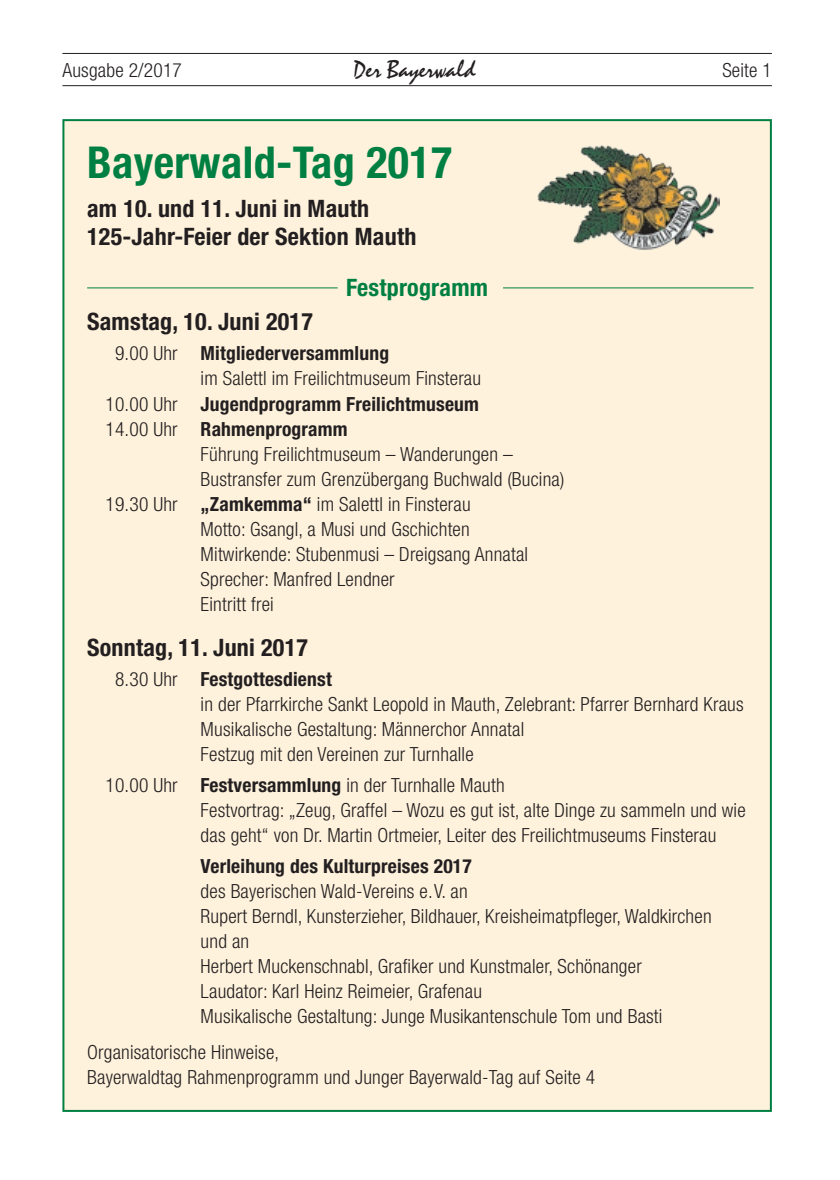
<style>
.page{position:relative;width:840px;height:1180px;background:#fff}
.page>*{position:absolute;margin:0;border:0;box-sizing:border-box;transform-origin:0 0}
.t1{font:700 condensed 44px "Helvetica Neue LT";letter-spacing:.01em;color:#007f42}
.t2{font:700 condensed 24px/28px "Helvetica Neue LT";letter-spacing:.01em;color:#231f20}
.t3{font:24px "Mistral LT";color:#231f20}
.t4{font:700 condensed 24px "Helvetica Neue LT";letter-spacing:.01em;color:#007f42}
.t5{font:300 condensed 19.6px/25px "Helvetica Neue LT";letter-spacing:.01em;color:#231f20}
.t6{font:700 condensed 19.6px "Helvetica Neue LT";letter-spacing:.01em;color:#231f20}
.s1{font-weight:300}
.s2{font-weight:700}
</style>
<div class="page">
<hr style="left:62px;top:53px;width:709px;height:1px;background:#231f20">
<hr style="left:62px;top:85px;width:709px;height:1px;background:#231f20">
<div style="left:63px;top:120px;width:707px;height:990px;background:#fef2dc"></div>
<img style="left:537px;top:145px;width:182px;height:105px">
<hr style="left:87px;top:287px;width:250px;height:1px;background:#007f42">
<hr style="left:502px;top:287px;width:251px;height:1px;background:#007f42">
<p class="t5" style="left:62px;top:57px;width:121px">Ausgabe 2/2017</p>
<p class="t3" style="left:353px;top:55px;width:123px">Der Bayerwald</p>
<p class="t5" style="left:722px;top:57px;width:51px">Seite 1</p>
<h1 class="t1" style="left:87px;top:136px;width:366px">Bayerwald-Tag 2017</h1>
<p class="t2" style="left:87px;top:194px;width:330px">am 10. und 11. Juni in Mauth<br>125-Jahr-Feier der Sektion Mauth</p>
<p class="t4" style="left:346px;top:273px;width:143px">Festprogramm</p>
<p class="t2" style="left:87px;top:307px;width:227px">Samstag, 10. Juni 2017</p>
<p class="t6" style="left:115px;top:341px;width:275px"><span class="s1">9.00 Uhr</span> Mitgliederversammlung</p>
<p class="t5" style="left:200px;top:366px;width:282px">im Salettl im Freilichtmuseum Finsterau</p>
<p class="t6" style="left:105px;top:391px;width:375px"><span class="s1">10.00 Uhr</span> Jugendprogramm Freilichtmuseum</p>
<p class="t6" style="left:105px;top:416px;width:243px"><span class="s1">14.00 Uhr</span> Rahmenprogramm</p>
<p class="t5" style="left:200px;top:441px;width:314px">Führung Freilichtmuseum – Wanderungen –</p>
<p class="t5" style="left:200px;top:466px;width:365px">Bustransfer zum Grenzübergang Buchwald (Bucina)</p>
<p class="t5" style="left:105px;top:491px;width:366px">19.30 Uhr <span class="s2">„Zamkemma“</span> im Salettl in Finsterau</p>
<p class="t5" style="left:200px;top:516px;width:270px">Motto: Gsangl, a Musi und Gschichten</p>
<p class="t5" style="left:200px;top:541px;width:329px">Mitwirkende: Stubenmusi – Dreigsang Annatal</p>
<p class="t5" style="left:200px;top:566px;width:195px">Sprecher: Manfred Lendner</p>
<p class="t5" style="left:200px;top:591px;width:75px">Eintritt frei</p>
<p class="t2" style="left:87px;top:632px;width:222px">Sonntag, 11. Juni 2017</p>
<p class="t5" style="left:200px;top:666px;width:544px;text-indent:-86px">8.30 Uhr <span class="s2">Festgottesdienst<br></span>in der Pfarrkirche Sankt Leopold in Mauth, Zelebrant: Pfarrer Bernhard Kraus Musikalische Gestaltung: Männerchor Annatal<br>Festzug mit den Vereinen zur Turnhalle</p>
<p class="t5" style="left:200px;top:772px;width:546px;text-indent:-95px">10.00 Uhr <span class="s2">Festversammlung</span> in der Turnhalle Mauth<br>Festvortrag: „Zeug, Graffel – Wozu es gut ist, alte Dinge zu sammeln und wie das geht“ von Dr. Martin Ortmeier, Leiter des Freilichtmuseums Finsterau</p>
<p class="t6" style="left:200px;top:853px;width:272px">Verleihung des Kulturpreises 2017</p>
<p class="t5" style="left:200px;top:878px;width:512px">des Bayerischen Wald-Vereins e.V. an<br>Rupert Berndl, Kunsterzieher, Bildhauer, Kreisheimatpfleger, Waldkirchen und an<br>Herbert Muckenschnabl, Grafiker und Kunstmaler, Schönanger Laudator: Karl Heinz Reimeier, Grafenau<br>Musikalische Gestaltung: Junge Musikantenschule Tom und Basti</p>
<p class="t5" style="left:87px;top:1039px;width:509px">Organisatorische Hinweise,<br>Bayerwaldtag Rahmenprogramm und Junger Bayerwald-Tag auf Seite 4</p>
</div>
